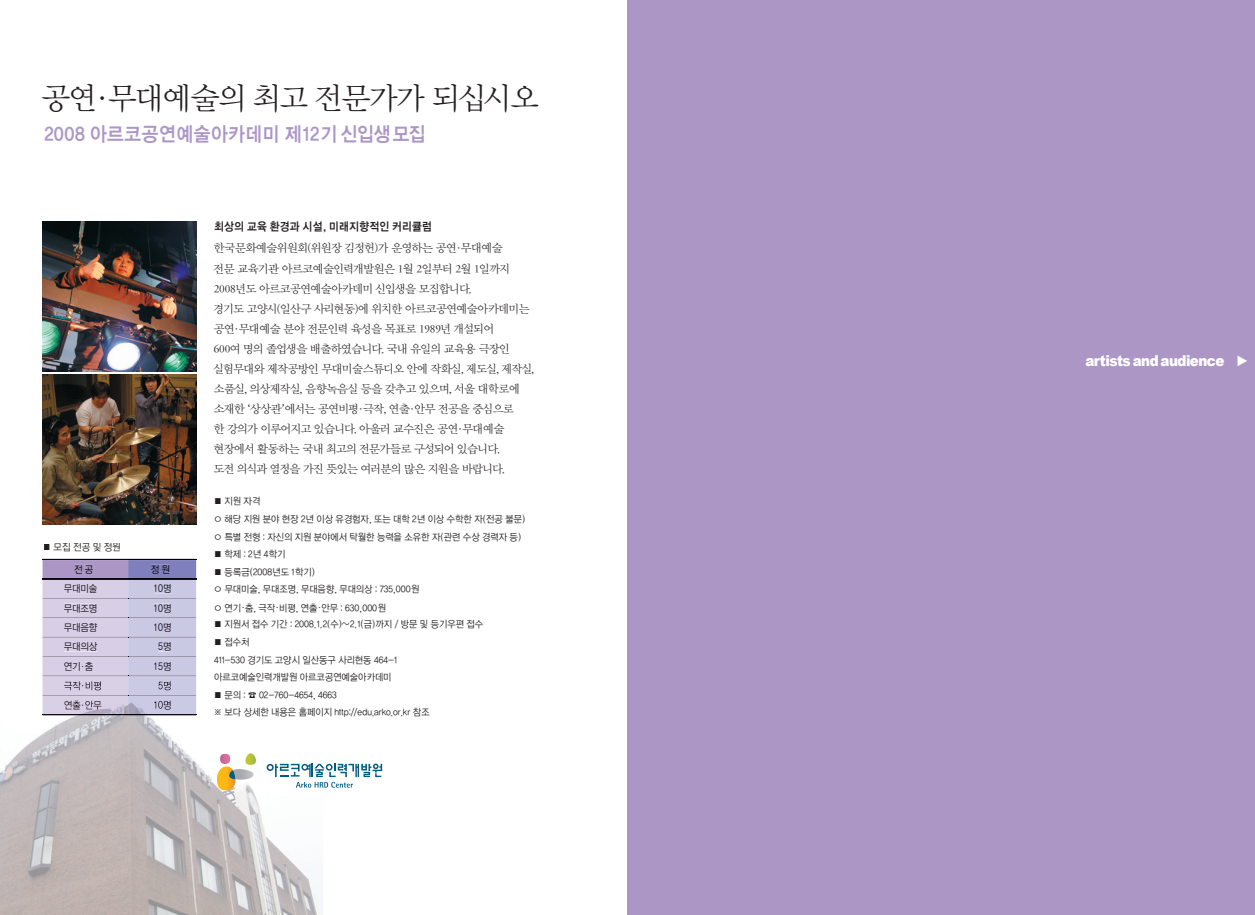
<style>
.page{position:relative;width:1255px;height:915px;background:#fff}
.page>*{position:absolute;margin:0;border:0;box-sizing:border-box;transform-origin:0 0}
.t1{font:30px "Kms Ymmy 4";letter-spacing:-.01em;color:#231f20}
.t2{font:20px "YDIYGO140 KS Cpc EUC H";letter-spacing:-.04em;color:#ac96c6;scale:.9 1}
.t3{font:900 15px "Arial";letter-spacing:-.04em;color:#fff;scale:.9 1}
.t4{font:11.62px "YDIYGO140 KS Cpc EUC H";letter-spacing:-.04em;color:#231f20;scale:.9 1}
.t5{font:11.25px/20px "Kms Ymmy 4";letter-spacing:-.005em;color:#231f20}
.t6{font:10px "YDIYGO120 KS Cpc EUC H";color:#231f20;scale:.92 1}
.t7{font:9.75px/17.5px "YDIYGO120 KS Cpc EUC H";letter-spacing:-.07em;color:#231f20;scale:.92 1}
.t8{font:9.75px "Kms Goddy 2";letter-spacing:.005em;color:#190f19;scale:.92 1}
.t9{font:9.75px "Kms Goddy 2";letter-spacing:.005em;color:#130d1a;scale:.92 1}
.t10{font:9.75px "Kms Goddy 2";color:#08010f;scale:.92 1}
.t11{font:9.75px "Kms Goddy 2";color:#00000d;scale:.92 1}
.s1{font-family:"Kms Ymmy 4"}
</style>
<div class="page">
<img style="left:0;top:676px;width:323px;height:238px">
<div style="left:627px;top:0;width:627px;height:914px;background:#ac96c6"></div>
<svg style="left:217px;top:753px;width:39px;height:37px"></svg>
<svg style="left:266px;top:763px;width:116px;height:24px"></svg>
<img style="left:43px;top:696px;width:153px;height:19px">
<img style="left:128px;top:713px;width:68px;height:1px">
<svg style="left:43px;top:558px;width:153px;height:138px;background:#c3bcd8"></svg>
<img style="left:64px;top:700px;width:16px;height:9px">
<img style="left:85px;top:700px;width:16px;height:9px">
<img style="left:154px;top:700px;width:17px;height:9px">
<img style="left:43px;top:221px;width:153px;height:150px">
<img style="left:43px;top:374px;width:153px;height:150px">
<h1 class="t1" style="left:42px;top:82px;width:498px">공연·무대예술의 최고 전문가가 되십시오</h1>
<h2 class="t2" style="left:44px;top:124px;width:426px">2008 아르코공연예술아카데미 제12기 신입생 모집</h2>
<p class="t6" style="left:42px;top:542px;width:87px">■ 모집 전공 및 정원</p>
<p class="t10" style="left:74px;top:563px;width:22px">전 공</p>
<p class="t11" style="left:151px;top:563px;width:22px">정 원</p>
<p class="t8" style="left:64px;top:582px;width:38px">무대미술</p>
<p class="t9" style="left:153px;top:582px;width:21px">10명</p>
<p class="t8" style="left:64px;top:602px;width:38px">무대조명</p>
<p class="t9" style="left:153px;top:602px;width:21px">10명</p>
<p class="t8" style="left:64px;top:621px;width:38px">무대음향</p>
<p class="t9" style="left:153px;top:621px;width:21px">10명</p>
<p class="t8" style="left:64px;top:640px;width:38px">무대의상</p>
<p class="t9" style="left:158px;top:640px;width:16px">5명</p>
<p class="t8" style="left:64px;top:660px;width:33px">연기<span class="s1">·</span>춤</p>
<p class="t9" style="left:153px;top:660px;width:21px">15명</p>
<p class="t4" style="left:214px;top:220px;width:244px">최상의 교육 환경과 시설, 미래지향적인 커리큘럼</p>
<p class="t5" style="left:214px;top:239px;width:322px">한국문화예술위원회(위원장 김정헌)가 운영하는 공연·무대예술<br>전문 교육기관 아르코예술인력개발원은 1월 2일부터 2월 1일까지 2008년도 아르코공연예술아카데미 신입생을 모집합니다.<br>경기도 고양시(일산구 사리현동)에 위치한 아르코공연예술아카데미는 공연·무대예술 분야 전문인력 육성을 목표로 1989년 개설되어<br>600여 명의 졸업생을 배출하였습니다. 국내 유일의 교육용 극장인 실험무대와 제작공방인 무대미술스튜디오 안에 작화실, 제도실, 제작실, 소품실, 의상제작실, 음향녹음실 등을 갖추고 있으며, 서울 대학로에 소재한 ‘상상관’에서는 공연비평·극작, 연출·안무 전공을 중심으로<br>한 강의가 이루어지고 있습니다. 아울러 교수진은 공연·무대예술 현장에서 활동하는 국내 최고의 전문가들로 구성되어 있습니다.<br>도전 의식과 열정을 가진 뜻있는 여러분의 많은 지원을 바랍니다.</p>
<p class="t7" style="left:214px;top:492px;width:340px">■ 지원 자격<br>ㅇ 해당 지원 분야 현장 2년 이상 유경험자, 또는 대학 2년 이상 수학한 자(전공 불문)ㅇ 특별 전형 : 자신의 지원 분야에서 탁월한 능력을 소유한 자(관련 수상 경력자 등)</p>
<p class="t7" style="left:214px;top:545px;width:80px">■ 학제 : 2년 4학기</p>
<p class="t7" style="left:214px;top:562px;width:226px;line-height:17.9px">■ 등록금(2008년도 1학기)<br>ㅇ 무대미술, 무대조명, 무대음향, 무대의상 : 735,000원ㅇ 연기<span class="s1">·</span>춤, 극작<span class="s1">·</span>비평, 연출<span class="s1">·</span>안무 : 630,000원</p>
<p class="t7" style="left:214px;top:615px;width:295px">■ 지원서 접수 기간 : 2008.1.2(수)~2.1(금)까지 / 방문 및 등기우편 접수</p>
<p class="t7" style="left:214px;top:633px;width:202px">■ 접수처<br>411-530 경기도 고양시 일산동구 사리현동 464-1 아르코예술인력개발원 아르코공연예술아카데미</p>
<p class="t7" style="left:214px;top:685px;width:237px">■ 문의 : ☎ 02-760-4654, 4663<br>※ 보다 상세한 내용은 홈페이지 http://edu.arko.or.kr 참조</p>
<h3 class="t3" style="left:1085px;top:350px;width:184px">artists and audience ►</h3>
</div>
